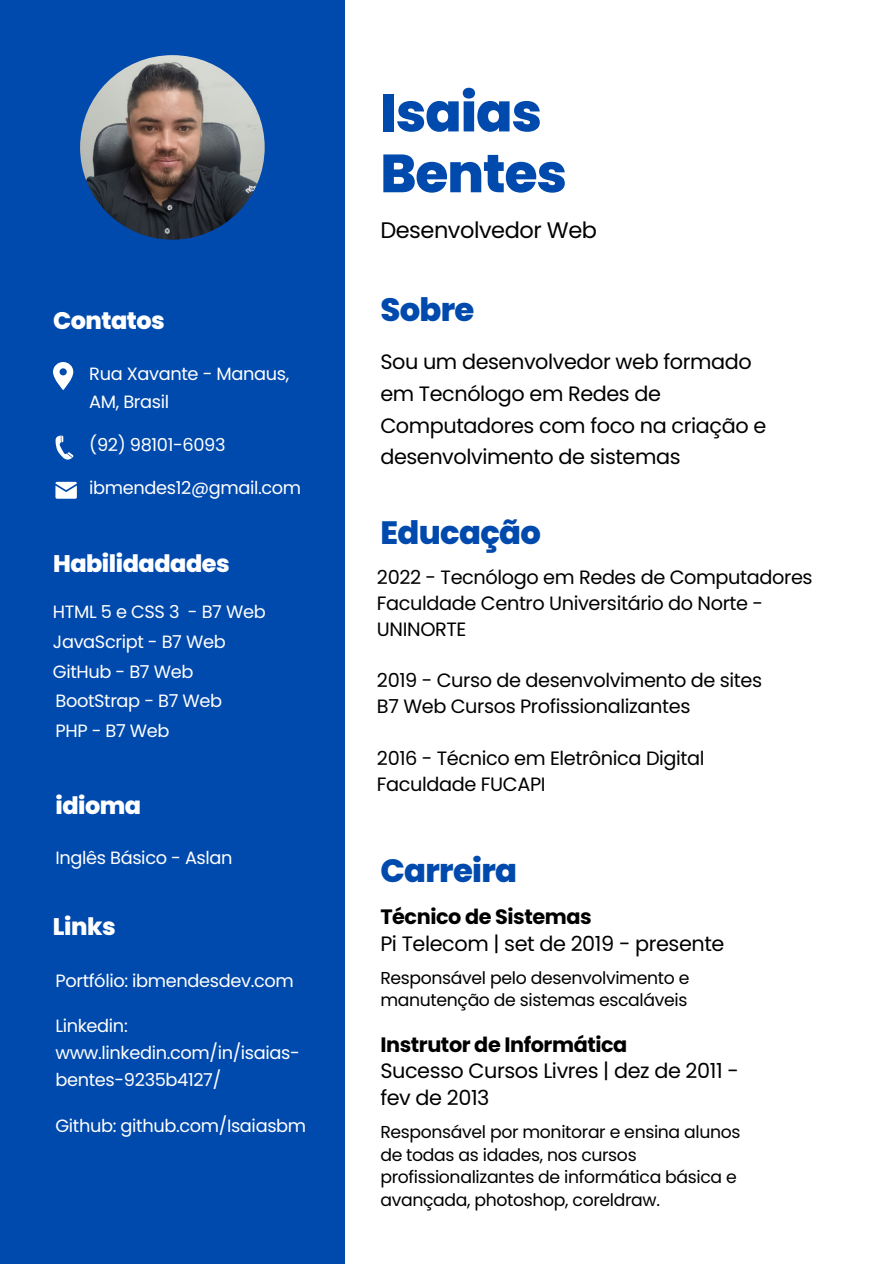
<style>
.page{position:relative;width:894px;height:1264px;background:#fff}
.page>*{position:absolute;margin:0;border:0;box-sizing:border-box;transform-origin:0 0}
.t1{font:800 53.55px/60.8px "Poppins";letter-spacing:-.02em;color:#004aad}
.t2{font:800 32.25px "Poppins";letter-spacing:-.02em;color:#004aad}
.t3{font:800 24px "Poppins";letter-spacing:-.02em;color:#fff}
.t4{font:22.5px "Poppins";letter-spacing:-.02em;color:#000}
.t5{font:20.85px/31.5px "Poppins";letter-spacing:-.02em;color:#000}
.t6{font:700 20.85px "Poppins";letter-spacing:-.02em;color:#000}
.t7{font:19.35px/26px "Poppins";letter-spacing:-.02em;color:#000}
.t8{font:17.85px/29.5px "Poppins";letter-spacing:-.02em;color:#fff}
.t9{font:17.25px/22.5px "Poppins";letter-spacing:-.02em;color:#000}
</style>
<div class="page">
<div style="left:0;top:0;width:345px;height:1263px;background:#004aad"></div>
<img style="left:80px;top:55px;width:184px;height:185px;border-radius:50%">
<svg style="left:55px;top:435px;width:18px;height:25px"></svg>
<svg style="left:55px;top:482px;width:22px;height:16px"></svg>
<svg style="left:53px;top:362px;width:20px;height:28px"></svg>
<h3 class="t3" style="left:53px;top:303px;width:113px">Contatos</h3>
<p class="t8" style="left:89px;top:361px;width:201px;line-height:27px">Rua Xavante - Manaus,<br>AM, Brasil</p>
<p class="t8" style="left:89px;top:430px;width:138px">(92) 98101-6093</p>
<p class="t8" style="left:89px;top:472px;width:213px">ibmendes12@gmail.com</p>
<h3 class="t3" style="left:53px;top:546px;width:178px">Habilidadades</h3>
<p class="t8" style="left:53px;top:597px;width:214px">HTML 5 e CSS 3 - B7 Web<br>JavaScript - B7 Web<br>GitHub - B7 Web<br>BootStrap - B7 Web<br>PHP - B7 Web</p>
<h3 class="t3" style="left:55px;top:789px;width:87px">idioma</h3>
<p class="t8" style="left:55px;top:842px;width:179px">Inglês Básico - Aslan</p>
<h3 class="t3" style="left:53px;top:909px;width:64px">Links</h3>
<p class="t8" style="left:55px;top:965px;width:240px">Portfólio: ibmendesdev.com</p>
<p class="t8" style="left:55px;top:1012px;width:246px;line-height:27px">Linkedin: www.linkedin.com/in/isaias&shy;bentes-9235b4127/</p>
<p class="t8" style="left:55px;top:1111px;width:252px">Github: github.com/Isaiasbm</p>
<h1 class="t1" style="left:380px;top:82px;width:188px">Isaias<br>Bentes</h1>
<p class="t4" style="left:380px;top:214px;width:218px">Desenvolvedor Web</p>
<h2 class="t2" style="left:380px;top:287px;width:96px">Sobre</h2>
<p class="t5" style="left:380px;top:346px;width:387px">Sou um desenvolvedor web formado em Tecnólogo em Redes de<br>Computadores com foco na criação e desenvolvimento de sistemas</p>
<h2 class="t2" style="left:380px;top:510px;width:162px">Educação</h2>
<p class="t7" style="left:377px;top:564px;width:437px">2022 - Tecnólogo em Redes de Computadores<br>Faculdade Centro Universitário do Norte -<br>UNINORTE</p>
<p class="t7" style="left:377px;top:667px;width:386px">2019 - Curso de desenvolvimento de sites<br>B7 Web Cursos Profissionalizantes</p>
<p class="t7" style="left:377px;top:745px;width:329px">2016 - Técnico em Eletrônica Digital<br>Faculdade FUCAPI</p>
<h2 class="t2" style="left:380px;top:848px;width:138px">Carreira</h2>
<p class="t6" style="left:380px;top:902px;width:213px">Técnico de Sistemas</p>
<p class="t5" style="left:380px;top:927px;width:345px">Pi Telecom | set de 2019 - presente</p>
<p class="t9" style="left:380px;top:966px;width:310px">Responsável pelo desenvolvimento e manutenção de sistemas escaláveis</p>
<p class="t6" style="left:380px;top:1029px;width:248px">Instrutor de Informática</p>
<p class="t5" style="left:380px;top:1057px;width:360px;line-height:27px">Sucesso Cursos Livres | dez de 2011 - fev de 2013</p>
<p class="t9" style="left:380px;top:1121px;width:361px">Responsável por monitorar e ensina alunos de todas as idades, nos cursos profissionalizantes de informática básica e avançada, photoshop, coreldraw.</p>
</div>
